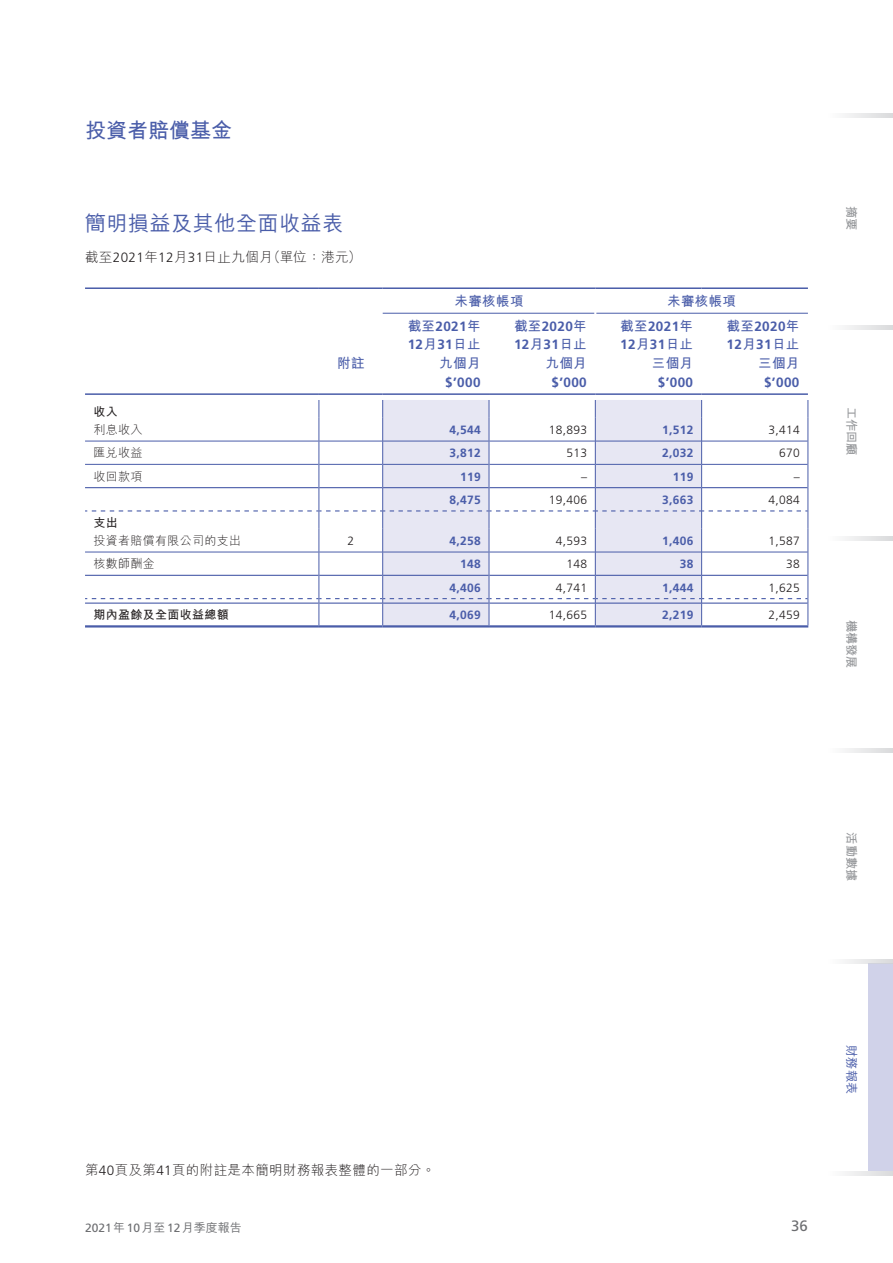
<style>
.page{position:relative;width:893px;height:1263px;background:#fff}
.page>*{position:absolute;margin:0;border:0;box-sizing:border-box;transform-origin:0 0}
.t1{font:500 21px "M Hei HK";letter-spacing:.03em;color:#4a5da9}
.t2{font:700 21px "M Hei HK";color:#4a5da9}
.t3{font:15px "Frutiger LT Std";color:#6c6d70}
.t4{font:700 13.5px/18.8px "Frutiger LT Std";letter-spacing:.03em;color:#4a5da9}
.t5{font:300 13.5px "M Hei HK";letter-spacing:.03em;color:#231f20}
.t6{font:700 13.5px "M Hei HK";letter-spacing:.03em;color:#4a5da9}
.t7{font:700 12.15px "M Hei HK";color:#939598}
.t8{font:500 12.15px "M Hei HK";color:#4a5da9}
.t9{font:700 12px "Frutiger LT Std";letter-spacing:.03em;color:#4a5da9}
.t10{font:300 12px "Frutiger LT Std";letter-spacing:.03em;color:#231f20}
.t11{font:300 12px "M Hei HK";letter-spacing:.03em;color:#231f20}
.t12{font:12px "Frutiger LT Std";color:#6c6d70}
.t13{font:700 12px "M Hei HK";letter-spacing:.03em;color:#231f20}
.s1{font-family:"Frutiger LT Std"}
.s2{font-family:"M Hei HK"}
.s3{font-family:"M Hei HK";font-weight:500}
</style>
<div class="page">
<div style="left:868px;top:963px;width:25px;height:208px;background:#d0d2e9"></div>
<svg style="left:845px;top:114px;width:48px;height:4px"></svg>
<svg style="left:845px;top:325px;width:48px;height:4px"></svg>
<svg style="left:845px;top:537px;width:48px;height:4px"></svg>
<svg style="left:845px;top:748px;width:48px;height:4px"></svg>
<svg style="left:845px;top:959px;width:48px;height:5px"></svg>
<svg style="left:845px;top:1171px;width:48px;height:4px"></svg>
<hr style="left:383px;top:287px;width:106px;height:2px;background:#4a5da9">
<hr style="left:489px;top:287px;width:106px;height:2px;background:#4a5da9">
<hr style="left:85px;top:625px;width:234px;height:2px;background:#4a5da9">
<hr style="left:319px;top:625px;width:64px;height:2px;background:#4a5da9">
<hr style="left:383px;top:625px;width:106px;height:2px;background:#4a5da9">
<hr style="left:489px;top:625px;width:106px;height:2px;background:#4a5da9">
<hr style="left:595px;top:625px;width:107px;height:2px;background:#4a5da9">
<hr style="left:702px;top:625px;width:106px;height:2px;background:#4a5da9">
<hr style="left:595px;top:287px;width:107px;height:2px;background:#4a5da9">
<hr style="left:702px;top:287px;width:106px;height:2px;background:#4a5da9">
<hr style="left:85px;top:287px;width:234px;height:2px;background:#4a5da9">
<hr style="left:319px;top:287px;width:64px;height:2px;background:#4a5da9">
<hr style="left:85px;top:393px;width:234px;height:2px;background:#4a5da9">
<hr style="left:319px;top:393px;width:64px;height:2px;background:#4a5da9">
<hr style="left:383px;top:393px;width:106px;height:2px;background:#4a5da9">
<hr style="left:489px;top:393px;width:106px;height:2px;background:#4a5da9">
<hr style="left:595px;top:393px;width:107px;height:2px;background:#4a5da9">
<hr style="left:702px;top:393px;width:106px;height:2px;background:#4a5da9">
<svg style="left:85px;top:400px;width:723px;height:225px"></svg>
<hr style="left:383px;top:313px;width:211px;height:1px;background:#4a5da9">
<hr style="left:596px;top:313px;width:212px;height:1px;background:#4a5da9">
<h1 class="t2" style="left:85px;top:115px;width:148px">投資者賠償基金</h1>
<h1 class="t1" style="left:85px;top:208px;width:260px">簡明損益及其他全面收益表</h1>
<p class="t5" style="left:85px;top:247px;width:278px">截至<span class="s1">2021</span>年<span class="s1">12</span>月<span class="s1">31</span>日止九個月（單位：港元）</p>
<p class="t6" style="left:337px;top:353px;width:29px">附註</p>
<p class="t6" style="left:454px;top:291px;width:71px">未審核帳項</p>
<p class="t6" style="left:667px;top:291px;width:71px">未審核帳項</p>
<p class="t4" style="left:408px;top:317px;width:74px"><span class="s2">截至</span>2021<span class="s2">年<br></span>12<span class="s2">月</span>31<span class="s2">日止</span></p>
<p class="t6" style="left:439px;top:353px;width:43px">九個月</p>
<p class="t4" style="left:445px;top:373px;width:37px">$’000</p>
<p class="t4" style="left:514px;top:317px;width:74px"><span class="s2">截至</span>2020<span class="s2">年<br></span>12<span class="s2">月</span>31<span class="s2">日止</span></p>
<p class="t6" style="left:545px;top:353px;width:43px">九個月</p>
<p class="t4" style="left:551px;top:373px;width:37px">$’000</p>
<p class="t4" style="left:620px;top:317px;width:74px"><span class="s2">截至</span>2021<span class="s2">年<br></span>12<span class="s2">月</span>31<span class="s2">日止</span></p>
<p class="t6" style="left:652px;top:353px;width:43px">三個月</p>
<p class="t4" style="left:658px;top:373px;width:37px">$’000</p>
<p class="t4" style="left:727px;top:317px;width:74px"><span class="s2">截至</span>2020<span class="s2">年<br></span>12<span class="s2">月</span>31<span class="s2">日止</span></p>
<p class="t6" style="left:758px;top:353px;width:43px">三個月</p>
<p class="t4" style="left:764px;top:373px;width:37px">$’000</p>
<p class="t13" style="left:94px;top:403px;width:26px">收入</p>
<p class="t11" style="left:94px;top:421px;width:51px">利息收入</p>
<p class="t9" style="left:449px;top:423px;width:33px">4,544</p>
<p class="t10" style="left:549px;top:423px;width:40px">18,893</p>
<p class="t9" style="left:662px;top:423px;width:33px">1,512</p>
<p class="t10" style="left:768px;top:423px;width:33px">3,414</p>
<p class="t11" style="left:94px;top:444px;width:51px">匯兌收益</p>
<p class="t9" style="left:449px;top:446px;width:33px">3,812</p>
<p class="t10" style="left:566px;top:446px;width:22px">513</p>
<p class="t9" style="left:662px;top:446px;width:33px">2,032</p>
<p class="t10" style="left:779px;top:446px;width:22px">670</p>
<p class="t11" style="left:94px;top:468px;width:51px">收回款項</p>
<p class="t9" style="left:460px;top:469px;width:22px">119</p>
<p class="t10" style="left:581px;top:470px;width:7px">–</p>
<p class="t9" style="left:673px;top:469px;width:22px">119</p>
<p class="t10" style="left:794px;top:470px;width:7px">–</p>
<p class="t9" style="left:449px;top:493px;width:33px">8,475</p>
<p class="t10" style="left:549px;top:493px;width:40px">19,406</p>
<p class="t9" style="left:662px;top:493px;width:33px">3,663</p>
<p class="t10" style="left:768px;top:493px;width:33px">4,084</p>
<p class="t13" style="left:94px;top:514px;width:26px">支出</p>
<p class="t11" style="left:94px;top:532px;width:149px">投資者賠償有限公司的支出</p>
<p class="t10" style="left:347px;top:534px;width:8px">2</p>
<p class="t9" style="left:449px;top:534px;width:33px">4,258</p>
<p class="t10" style="left:556px;top:534px;width:33px">4,593</p>
<p class="t9" style="left:662px;top:534px;width:33px">1,406</p>
<p class="t10" style="left:768px;top:534px;width:33px">1,587</p>
<p class="t11" style="left:94px;top:555px;width:63px">核數師酬金</p>
<p class="t9" style="left:460px;top:557px;width:22px">148</p>
<p class="t10" style="left:566px;top:557px;width:22px">148</p>
<p class="t9" style="left:680px;top:557px;width:15px">38</p>
<p class="t10" style="left:786px;top:557px;width:15px">38</p>
<p class="t9" style="left:449px;top:580px;width:33px">4,406</p>
<p class="t10" style="left:556px;top:581px;width:33px">4,741</p>
<p class="t9" style="left:662px;top:580px;width:33px">1,444</p>
<p class="t10" style="left:768px;top:581px;width:33px">1,625</p>
<p class="t13" style="left:94px;top:606px;width:137px">期內盈餘及全面收益總額</p>
<p class="t9" style="left:449px;top:608px;width:33px">4,069</p>
<p class="t10" style="left:549px;top:608px;width:40px">14,665</p>
<p class="t9" style="left:662px;top:608px;width:33px">2,219</p>
<p class="t10" style="left:768px;top:608px;width:33px">2,459</p>
<p class="t7" style="left:860px;top:206px;width:26px;rotate:90deg">摘要</p>
<p class="t7" style="left:860px;top:407px;width:50px;rotate:90deg">工作回顧</p>
<p class="t7" style="left:860px;top:620px;width:50px;rotate:90deg">機構發展</p>
<p class="t7" style="left:860px;top:832px;width:50px;rotate:90deg">活動數據</p>
<p class="t5" style="left:85px;top:1160px;width:352px">第<span class="s1">40</span>頁及第<span class="s1">41</span>頁的附註是本簡明財務報表整體的一部分。</p>
<p class="t12" style="left:85px;top:1220px;width:158px">2021<span class="s3">年</span>10<span class="s3">月至</span>12<span class="s3">月季度報告</span></p>
<p class="t3" style="left:791px;top:1217px;width:18px">36</p>
<p class="t8" style="left:860px;top:1045px;width:51px;rotate:90deg">財務報表</p>
</div>
